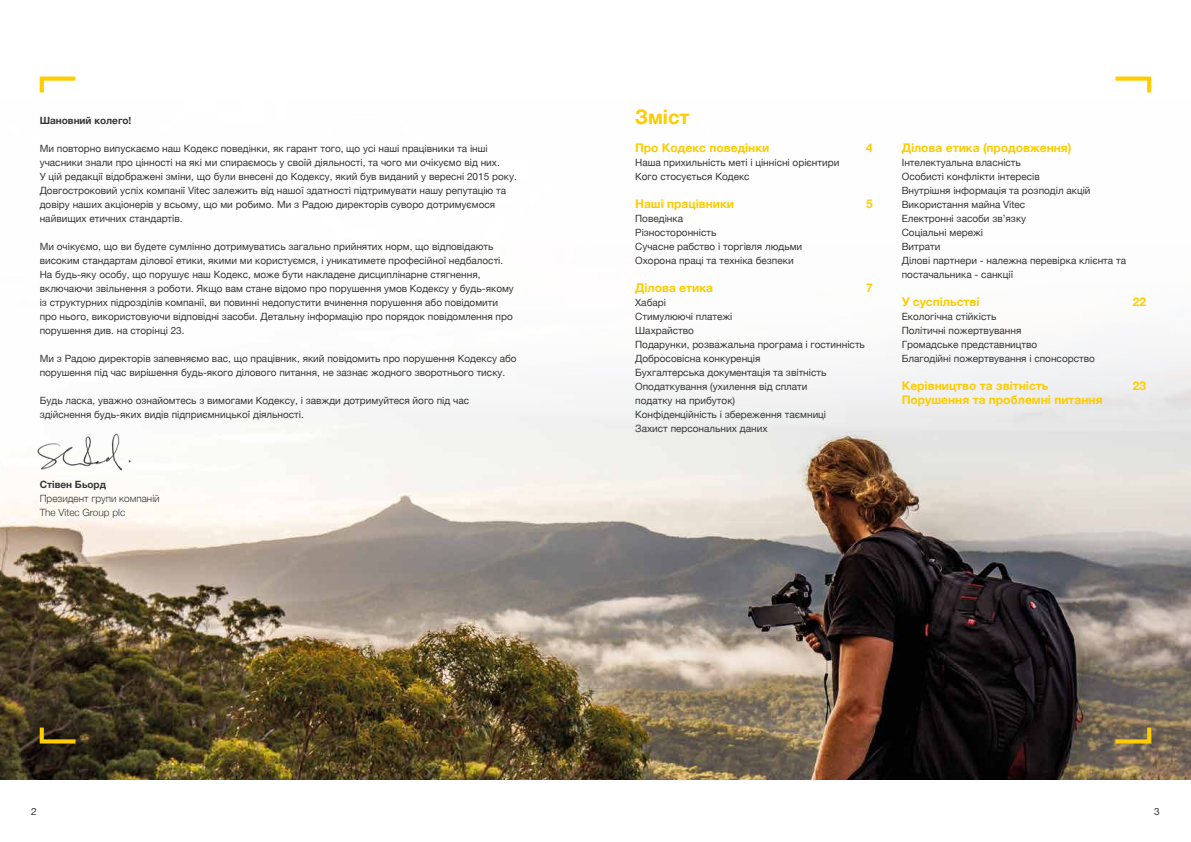
<style>
.page{position:relative;width:1191px;height:842px;background:#fff}
.page>*{position:absolute;margin:0;border:0;box-sizing:border-box;transform-origin:0 0}
.t1{font:700 20px "Helvetica Neue";color:#fc0}
.t2{font:700 12px "Helvetica Neue";color:#fc0}
.t3{font:10px/14px "Helvetica Neue";color:#363635}
.t4{font:300 10px/14px "Helvetica Neue";color:#363635}
.t5{font:700 10px "Helvetica Neue";color:#363635}
</style>
<div class="page">
<img style="left:0;top:443px;width:1191px;height:337px">
<svg style="left:39px;top:76px;width:37px;height:17px"></svg>
<svg style="left:1115px;top:76px;width:37px;height:17px"></svg>
<svg style="left:38px;top:723px;width:42px;height:22px"></svg>
<svg style="left:1111px;top:723px;width:42px;height:22px"></svg>
<img style="left:24px;top:433px;width:119px;height:60px">
<p class="t5" style="left:40px;top:112px;width:93px">Шановний колего!</p>
<p class="t3" style="left:40px;top:142px;width:478px">Ми повторно випускаємо наш Кодекс поведінки, як гарант того, що усі наші працівники та інші учасники знали про цінності на які ми спираємось у своїй діяльності, та чого ми очікуємо від них.<br>У цій редакції відображені зміни, що були внесені до Кодексу, який був виданий у вересні 2015 року.<br>Довгостроковий успіх компанії Vitec залежить від нашої здатності підтримувати нашу репутацію та довіру наших акціонерів у всьому, що ми робимо. Ми з Радою директорів суворо дотримуємося найвищих етичних стандартів.</p>
<p class="t3" style="left:40px;top:240px;width:476px">Ми очікуємо, що ви будете сумлінно дотримуватись загально прийнятих норм, що відповідають високим стандартам ділової етики, якими ми користуємся, і уникатимете професійної недбалості.<br>На будь-яку особу, що порушує наш Кодекс, може бути накладене дисциплінарне стягнення, включаючи звільнення з роботи. Якщо вам стане відомо про порушення умов Кодексу у будь-якому із структурних підрозділів компанії, ви повинні недопустити вчинення порушення або повідомити про нього, використовуючи відповідні засоби. Детальну інформацію про порядок повідомлення про порушення див. на сторінці 23.</p>
<p class="t3" style="left:40px;top:352px;width:478px">Ми з Радою директорів запевняємо вас, що працівник, який повідомить про порушення Кодексу або порушення під час вирішення будь-якого ділового питання, не зазнає жодного зворотнього тиску.</p>
<p class="t3" style="left:40px;top:394px;width:431px">Будь ласка, уважно ознайомтесь з вимогами Кодексу, і завжди дотримуйтеся його під час здійснення будь-яких видів підприємницької діяльності.</p>
<p class="t5" style="left:40px;top:476px;width:68px">Стівен Бьорд</p>
<p class="t4" style="left:40px;top:490px;width:121px">Президент групи компаній<br>The Vitec Group plc</p>
<h1 class="t1" style="left:635px;top:101px;width:56px">Зміст</h1>
<p class="t2" style="left:635px;top:138px;width:136px">Про Кодекс поведінки</p>
<p class="t2" style="left:866px;top:138px;width:8px">4</p>
<p class="t3" style="left:635px;top:156px;width:206px">Наша прихильність меті і ціннісні орієнтири<br>Кого стосується Кодекс</p>
<p class="t2" style="left:635px;top:194px;width:100px">Наші працівники</p>
<p class="t2" style="left:866px;top:194px;width:8px">5</p>
<p class="t3" style="left:635px;top:212px;width:168px">Поведінка<br>Різносторонність<br>Сучасне рабство і торгівля людьми<br>Охорона праці та техніка безпеки</p>
<p class="t2" style="left:635px;top:278px;width:79px">Ділова етика</p>
<p class="t2" style="left:866px;top:278px;width:8px">7</p>
<p class="t3" style="left:635px;top:296px;width:231px">Хабарі<br>Стимулюючі платежі<br>Шахрайство<br>Подарунки, розважальна програма і гостинність<br>Добросовісна конкуренція<br>Бухгалтерська документація та звітність<br>Оподаткування (ухилення від сплати<br>податку на прибуток)<br>Конфіденційність і збереження таємниці<br>Захист персональних даних</p>
<p class="t2" style="left:901px;top:138px;width:171px">Ділова етика (продовження)</p>
<p class="t3" style="left:901px;top:156px;width:226px">Інтелектуальна власність<br>Особисті конфлікти інтересів<br>Внутрішня інформація та розподіл акцій<br>Використання майна Vitec<br>Електронні засоби зв’язку<br>Соціальні мережі<br>Витрати<br>Ділові партнери - належна перевірка клієнта та постачальника - санкції</p>
<p class="t2" style="left:901px;top:292px;width:79px">У суспільстві</p>
<p class="t2" style="left:1132px;top:292px;width:15px">22</p>
<p class="t3" style="left:901px;top:310px;width:195px">Екологічна стійкість<br>Політичні пожертвування<br>Громадське представництво<br>Благодійні пожертвування і спонсорство</p>
<p class="t2" style="left:901px;top:376px;width:148px">Керівництво та звітність</p>
<p class="t2" style="left:1132px;top:376px;width:15px">23</p>
<p class="t2" style="left:901px;top:390px;width:202px">Порушення та проблемні питання</p>
<p class="t3" style="left:31px;top:805px;width:7px">2</p>
<p class="t3" style="left:1154px;top:805px;width:7px">3</p>
</div>
